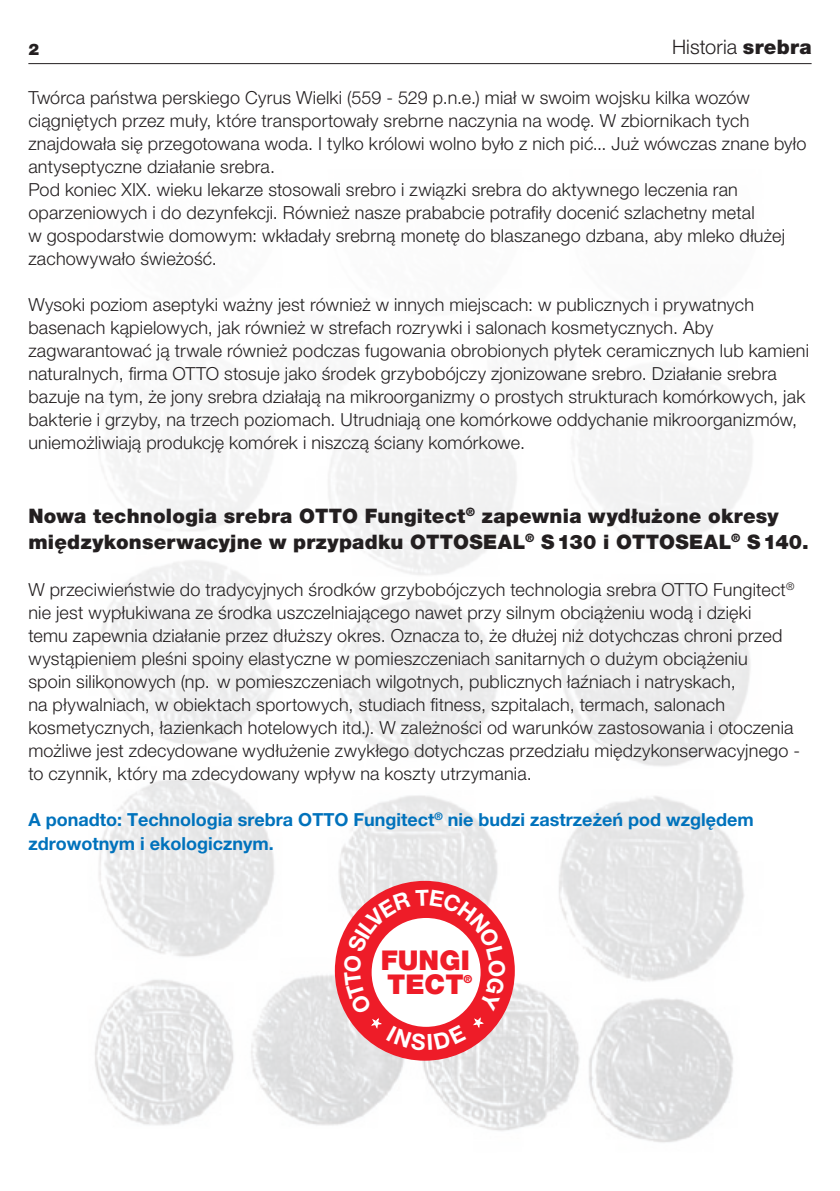
<style>
.page{position:relative;width:840px;height:1191px;background:#fff}
.page>*{position:absolute;margin:0;border:0;box-sizing:border-box;transform-origin:0 0}
.t1{font:900 27.2px/24.2px "Helvetica Neue LT Pro";color:#ee1c28}
.t2{font:900 20px/26px "Helvetica Neue LT Pro";letter-spacing:.015em;color:#231f20}
.t3{font:300 20px "Helvetica Neue LT Pro";letter-spacing:.005em;color:#231f20}
.t4{font:300 18px/23px "Helvetica Neue LT Pro";letter-spacing:.01em;color:#231f20}
.t5{font:700 18px/24px "Helvetica Neue LT Pro";color:#0072bc}
.t6{font:900 16px "Helvetica Neue LT Pro";color:#231f20}
.t7{font:900 11.2px "Helvetica Neue LT Pro";color:#ee1c28}
.s1{font-weight:900}
</style>
<div class="page">
<hr style="left:28px;top:63px;width:783px;height:1px;background:#231f20">
<img style="left:41px;top:63px;width:725px;height:1080px">
<div style="left:334px;top:881px;width:180px;height:179px;background:#ee1c28;border-radius:50%"></div>
<svg style="left:343px;top:889px;width:162px;height:161px"></svg>
<p class="t3" style="left:671px;top:35px;width:141px">Historia <span class="s1">srebra</span></p>
<p class="t4" style="left:28px;top:85px;width:779px">Twórca państwa perskiego Cyrus Wielki (559 - 529 p.n.e.) miał w swoim wojsku kilka wozów ciągniętych przez muły, które transportowały srebrne naczynia na wodę. W zbiornikach tych znajdowała się przegotowana woda. I tylko królowi wolno było z nich pić... Już wówczas znane było antyseptyczne działanie srebra.<br>Pod koniec XIX. wieku lekarze stosowali srebro i związki srebra do aktywnego leczenia ran oparzeniowych i do dezynfekcji. Również nasze prababcie potrafiły docenić szlachetny metal<br>w gospodarstwie domowym: wkładały srebrną monetę do blaszanego dzbana, aby mleko dłużej zachowywało świeżość.</p>
<p class="t4" style="left:28px;top:292px;width:781px">Wysoki poziom aseptyki ważny jest również w innych miejscach: w publicznych i prywatnych basenach kąpielowych, jak również w strefach rozrywki i salonach kosmetycznych. Aby zagwarantować ją trwale również podczas fugowania obrobionych płytek ceramicznych lub kamieni naturalnych, firma OTTO stosuje jako środek grzybobójczy zjonizowane srebro. Działanie srebra bazuje na tym, że jony srebra działają na mikroorganizmy o prostych strukturach komórkowych, jak bakterie i grzyby, na trzech poziomach. Utrudniają one komórkowe oddychanie mikroorganizmów, uniemożliwiają produkcję komórek i niszczą ściany komórkowe.</p>
<p class="t6" style="left:28px;top:40px;width:12px">2</p>
<p class="t2" style="left:28px;top:502px;width:781px">Nowa technologia srebra OTTO Fungitect<sup>®</sup> zapewnia wydłużone okresy międzykonserwacyjne w przypadku OTTOSEAL<sup>®</sup> S130 i OTTOSEAL<sup>®</sup> S140.</p>
<p class="t4" style="left:28px;top:577px;width:772px">W przeciwieństwie do tradycyjnych środków grzybobójczych technologia srebra OTTO Fungitect<sup>® </sup>nie jest wypłukiwana ze środka uszczelniającego nawet przy silnym obciążeniu wodą i dzięki<br>temu zapewnia działanie przez dłuższy okres. Oznacza to, że dłużej niż dotychczas chroni przed wystąpieniem pleśni spoiny elastyczne w pomieszczeniach sanitarnych o dużym obciążeniu<br>spoin silikonowych (np. w pomieszczeniach wilgotnych, publicznych łaźniach i natryskach,<br>na pływalniach, w obiektach sportowych, studiach fitness, szpitalach, termach, salonach kosmetycznych, łazienkach hotelowych itd.). W zależności od warunków zastosowania i otoczenia możliwe jest zdecydowane wydłużenie zwykłego dotychczas przedziału międzykonserwacyjnego - to czynnik, który ma zdecydowany wpływ na koszty utrzymania.</p>
<p class="t5" style="left:28px;top:807px;width:726px">A ponadto: Technologia srebra OTTO Fungitect<sup>®</sup> nie budzi zastrzeżeń pod względem zdrowotnym i ekologicznym.</p>
<h1 class="t1" style="left:380px;top:947px;width:91px">FUNGI<br>TECT</h1>
<p class="t7" style="left:463px;top:972px;width:10px">®</p>
</div>
